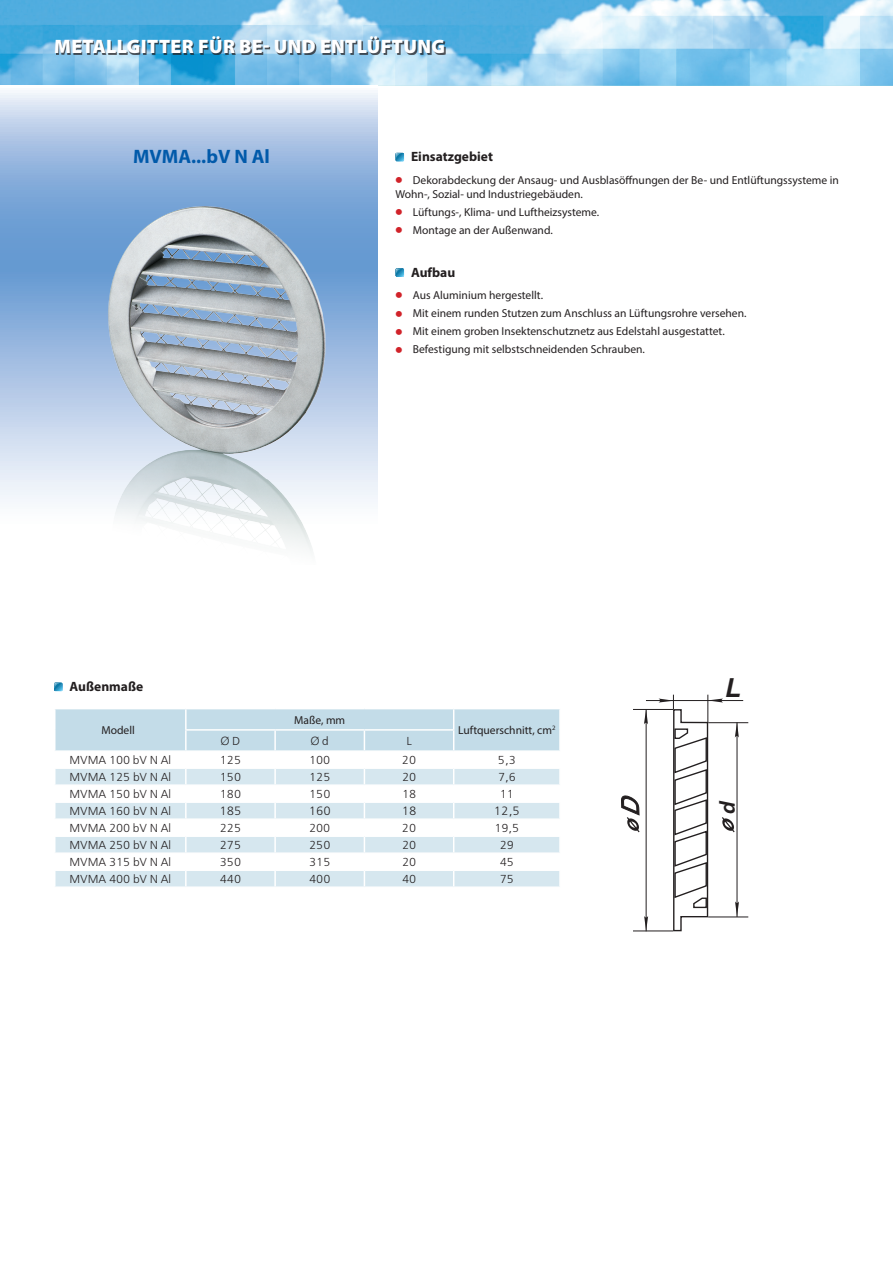
<style>
.page{position:relative;width:893px;height:1263px;background:#fff}
.page>*{position:absolute;margin:0;border:0;box-sizing:border-box;transform-origin:0 0}
.t1{font:italic 700 26.25px "Arial";color:#231f20}
.t2{font:italic 700 20.7px "Free Set C";color:#231f20}
.t3{font:900 19.5px "Myriad Pro";letter-spacing:.02em;color:#fff}
.t4{font:700 19.5px "Myriad Pro";color:#015aaa}
.t5{font:700 13.5px "Myriad Pro";color:#231f20}
.t6{font:12px "Free Set C";color:#231f20}
.t7{font:11.55px/13.8px "Myriad Pro";color:#231f20}
.t8{font:11.55px "Free Set C";color:#231f20}
.t9{font:300 11.55px "Helvetica Neue CE";color:#231f20}
.s1{font-family:"Free Set C";font-weight:700;font-size:17.4px;color:#d1232a}
.s2{font-family:"Free Set C";font-weight:400}
</style>
<div class="page">
<img style="left:0;top:0;width:893px;height:85px">
<svg style="left:0;top:93px;width:377px;height:599px"></svg>
<svg style="left:395px;top:153px;width:9px;height:8px"></svg>
<svg style="left:395px;top:268px;width:9px;height:9px"></svg>
<img style="left:91px;top:204px;width:246px;height:361px">
<div style="left:57px;top:37px;width:389px;height:18px;background:#231f20;opacity:.75"></div>
<svg style="left:54px;top:682px;width:8px;height:9px"></svg>
<svg style="left:55px;top:709px;width:505px;height:177px"></svg>
<hr style="left:454px;top:869px;width:107px;height:2px;background:#fff">
<hr style="left:708px;top:722px;width:40px;height:1px;background:#231f20">
<hr style="left:708px;top:917px;width:40px;height:1px;background:#231f20">
<hr style="left:672px;top:700px;width:71px;height:1px;background:#231f20">
<svg style="left:621px;top:695px;width:118px;height:237px"></svg>
<h3 class="t3" style="left:54px;top:35px;width:392px">METALLGITTER FÜR BE- UND ENTLÜFTUNG</h3>
<h3 class="t4" style="left:133px;top:144px;width:138px">MVMA...bV N Al</h3>
<p class="t5" style="left:411px;top:148px;width:83px">Einsatzgebiet</p>
<p class="t7" style="left:395px;top:173px;width:445px"><span class="s1">•</span> Dekorabdeckung der Ansaug- und Ausblasöffnungen der Be- und Entlüftungssysteme in<br>Wohn-, Sozial- und Industriegebäuden.</p>
<p class="t7" style="left:395px;top:205px;width:205px"><span class="s1">•</span> Lüftungs-, Klima- und Luftheizsysteme.</p>
<p class="t7" style="left:395px;top:223px;width:159px"><span class="s1">•</span> Montage an der Außenwand.</p>
<p class="t5" style="left:411px;top:263px;width:46px">Aufbau</p>
<p class="t7" style="left:395px;top:288px;width:149px"><span class="s1">•</span> Aus Aluminium hergestellt.</p>
<p class="t7" style="left:395px;top:306px;width:352px"><span class="s1">•</span> Mit einem runden Stutzen zum Anschluss an Lüftungsrohre versehen.</p>
<p class="t7" style="left:395px;top:324px;width:331px"><span class="s1">•</span> Mit einem groben Insektenschutznetz aus Edelstahl ausgestattet.</p>
<p class="t7" style="left:395px;top:342px;width:251px"><span class="s1">•</span> Befestigung mit selbstschneidenden Schrauben.</p>
<p class="t5" style="left:70px;top:678px;width:75px">Außenmaße</p>
<h1 class="t1" style="left:724px;top:670px;width:25px">L</h1>
<p class="t7" style="left:101px;top:723px;width:35px">Modell</p>
<p class="t7" style="left:294px;top:713px;width:53px">Maße, mm</p>
<p class="t9" style="left:221px;top:734px;width:21px">Ø <span class="s2">D</span></p>
<p class="t9" style="left:311px;top:734px;width:19px">Ø <span class="s2">d</span></p>
<p class="t8" style="left:406px;top:734px;width:7px">L</p>
<p class="t7" style="left:458px;top:723px;width:99px">Luftquerschnitt, cm<sup>2</sup></p>
<p class="t8" style="left:69px;top:753px;width:103px">MVMA 100 bV N Al</p>
<p class="t8" style="left:220px;top:753px;width:23px">125</p>
<p class="t8" style="left:309px;top:753px;width:23px">100</p>
<p class="t8" style="left:402px;top:753px;width:16px">20</p>
<p class="t8" style="left:498px;top:753px;width:19px">5,3</p>
<p class="t8" style="left:69px;top:770px;width:103px">MVMA 125 bV N Al</p>
<p class="t8" style="left:220px;top:770px;width:23px">150</p>
<p class="t8" style="left:309px;top:770px;width:23px">125</p>
<p class="t8" style="left:402px;top:770px;width:16px">20</p>
<p class="t8" style="left:498px;top:770px;width:19px">7,6</p>
<p class="t8" style="left:69px;top:787px;width:103px">MVMA 150 bV N Al</p>
<p class="t8" style="left:220px;top:787px;width:23px">180</p>
<p class="t8" style="left:309px;top:787px;width:23px">150</p>
<p class="t8" style="left:402px;top:787px;width:16px">18</p>
<p class="t8" style="left:500px;top:787px;width:16px">11</p>
<p class="t8" style="left:69px;top:804px;width:103px">MVMA 160 bV N Al</p>
<p class="t6" style="left:219px;top:804px;width:24px">185</p>
<p class="t6" style="left:309px;top:804px;width:24px">160</p>
<p class="t6" style="left:402px;top:804px;width:16px">18</p>
<p class="t6" style="left:494px;top:804px;width:27px">12,5</p>
<p class="t8" style="left:69px;top:821px;width:103px">MVMA 200 bV N Al</p>
<p class="t8" style="left:220px;top:821px;width:23px">225</p>
<p class="t8" style="left:309px;top:821px;width:23px">200</p>
<p class="t8" style="left:402px;top:821px;width:16px">20</p>
<p class="t8" style="left:494px;top:821px;width:26px">19,5</p>
<p class="t8" style="left:69px;top:838px;width:103px">MVMA 250 bV N Al</p>
<p class="t8" style="left:220px;top:838px;width:23px">275</p>
<p class="t8" style="left:309px;top:838px;width:23px">250</p>
<p class="t8" style="left:402px;top:838px;width:16px">20</p>
<p class="t8" style="left:500px;top:838px;width:16px">29</p>
<p class="t8" style="left:69px;top:855px;width:103px">MVMA 315 bV N Al</p>
<p class="t8" style="left:220px;top:855px;width:23px">350</p>
<p class="t8" style="left:309px;top:855px;width:23px">315</p>
<p class="t8" style="left:402px;top:855px;width:16px">20</p>
<p class="t8" style="left:500px;top:855px;width:16px">45</p>
<p class="t8" style="left:69px;top:872px;width:103px">MVMA 400 bV N Al</p>
<p class="t8" style="left:220px;top:872px;width:23px">440</p>
<p class="t8" style="left:309px;top:872px;width:23px">400</p>
<p class="t8" style="left:402px;top:872px;width:16px">40</p>
<p class="t8" style="left:500px;top:872px;width:16px">75</p>
<h2 class="t2" style="left:715px;top:815px;width:16px;rotate:-90deg">d</h2>
</div>
